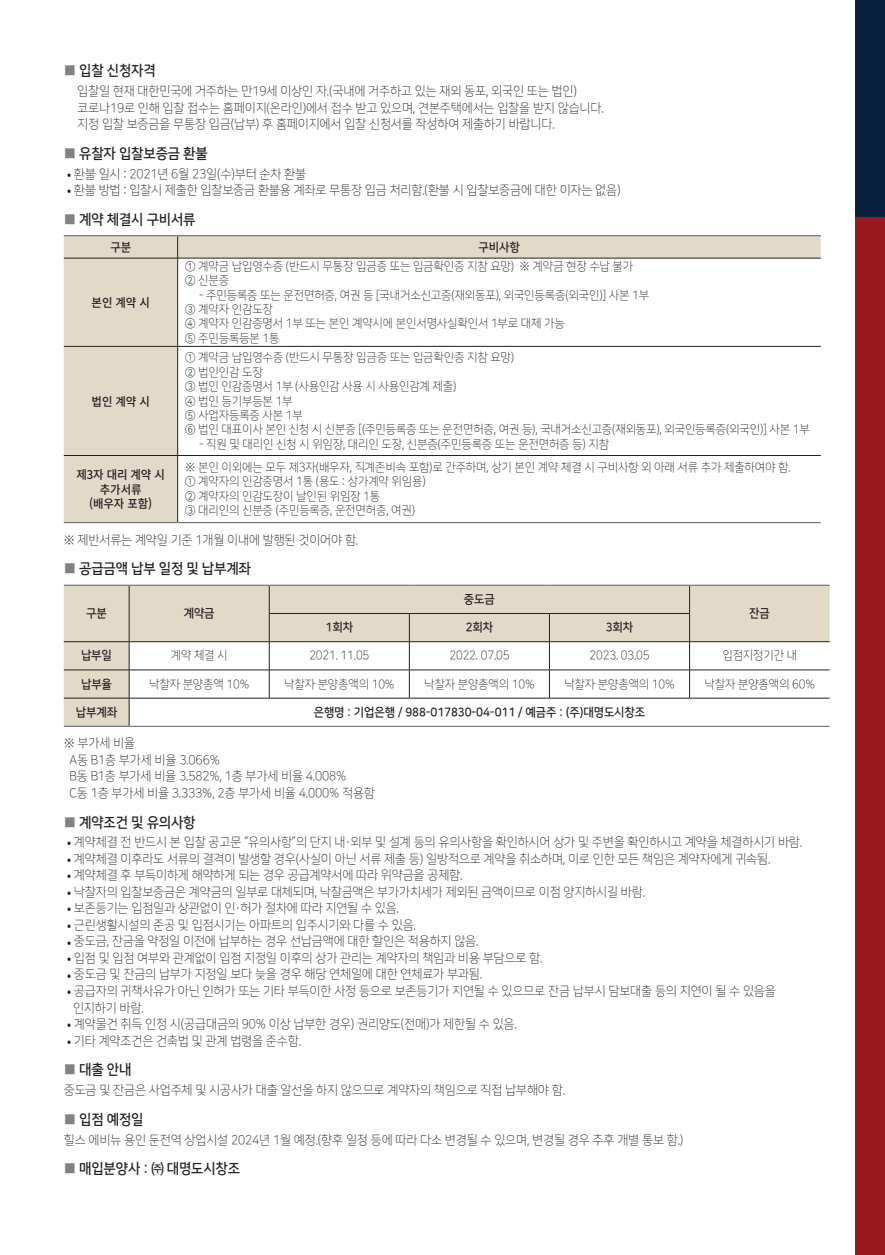
<style>
.page{position:relative;width:885px;height:1255px;background:#fff}
.page>*{position:absolute;margin:0;border:0;box-sizing:border-box;transform-origin:0 0}
.t1{font:14.25px "Nanum Square OTFB";letter-spacing:-.01em;color:#231f20;scale:.95 1}
.t2{font:12.75px/16.5px "Nanum Square OTFL";letter-spacing:-.01em;color:#231f20;scale:.95 1}
.t3{font:12px/14.4px "Nanum Square OTFL";letter-spacing:-.01em;color:#231f20;scale:.95 1}
.t4{font:12px "Nanum Square OTFB";letter-spacing:-.01em;color:#231f20;scale:.95 1}
.t5{font:500 12px/14.4px "Noto Sans CJ Kkr";letter-spacing:-.01em;color:#231f20;text-align:center;scale:.95 1}
.s1{color:#808285}
.s2{font-family:"Noto Sans CJ Kkr"}
</style>
<div class="page">
<svg style="left:64px;top:236px;width:756px;height:286px"></svg>
<hr style="left:64px;top:258px;width:114px;height:1px;background:#231f20">
<hr style="left:178px;top:258px;width:642px;height:1px;background:#231f20">
<hr style="left:64px;top:346px;width:114px;height:1px;background:#231f20">
<hr style="left:178px;top:346px;width:642px;height:1px;background:#231f20">
<hr style="left:64px;top:455px;width:114px;height:1px;background:#231f20">
<hr style="left:178px;top:455px;width:642px;height:1px;background:#231f20">
<svg style="left:177px;top:236px;width:1px;height:22px"></svg>
<hr style="left:177px;top:258px;width:1px;height:88px;background:#231f20">
<hr style="left:177px;top:346px;width:1px;height:109px;background:#231f20">
<hr style="left:177px;top:455px;width:1px;height:67px;background:#231f20">
<hr style="left:64px;top:235px;width:114px;height:1px;background:#6c6d70">
<hr style="left:178px;top:235px;width:642px;height:1px;background:#6c6d70">
<hr style="left:64px;top:522px;width:114px;height:1px;background:#6c6d70">
<hr style="left:178px;top:522px;width:642px;height:1px;background:#6c6d70">
<svg style="left:64px;top:586px;width:765px;height:139px"></svg>
<hr style="left:269px;top:613px;width:140px;height:1px;background:#231f20">
<hr style="left:409px;top:613px;width:140px;height:1px;background:#231f20">
<hr style="left:549px;top:613px;width:140px;height:1px;background:#231f20">
<hr style="left:64px;top:669px;width:65px;height:1px;background:#231f20">
<hr style="left:129px;top:669px;width:140px;height:1px;background:#231f20">
<hr style="left:269px;top:669px;width:140px;height:1px;background:#231f20">
<hr style="left:409px;top:669px;width:140px;height:1px;background:#231f20">
<hr style="left:549px;top:669px;width:140px;height:1px;background:#231f20">
<hr style="left:689px;top:669px;width:140px;height:1px;background:#231f20">
<hr style="left:64px;top:698px;width:65px;height:1px;background:#231f20">
<hr style="left:129px;top:698px;width:140px;height:1px;background:#231f20">
<hr style="left:269px;top:698px;width:140px;height:1px;background:#231f20">
<hr style="left:409px;top:698px;width:140px;height:1px;background:#231f20">
<hr style="left:549px;top:698px;width:140px;height:1px;background:#231f20">
<hr style="left:689px;top:698px;width:140px;height:1px;background:#231f20">
<svg style="left:269px;top:586px;width:1px;height:112px"></svg>
<svg style="left:409px;top:613px;width:1px;height:85px"></svg>
<svg style="left:549px;top:613px;width:1px;height:85px"></svg>
<svg style="left:689px;top:586px;width:1px;height:112px"></svg>
<svg style="left:129px;top:586px;width:1px;height:139px"></svg>
<hr style="left:64px;top:641px;width:65px;height:1px;background:#231f20">
<hr style="left:129px;top:641px;width:140px;height:1px;background:#231f20">
<hr style="left:689px;top:641px;width:140px;height:1px;background:#231f20">
<hr style="left:269px;top:641px;width:140px;height:1px;background:#231f20">
<hr style="left:409px;top:641px;width:140px;height:1px;background:#231f20">
<hr style="left:549px;top:641px;width:140px;height:1px;background:#231f20">
<hr style="left:64px;top:584px;width:65px;height:2px;background:#6c6d70">
<hr style="left:129px;top:584px;width:140px;height:2px;background:#6c6d70">
<hr style="left:269px;top:584px;width:140px;height:2px;background:#6c6d70">
<hr style="left:409px;top:584px;width:140px;height:2px;background:#6c6d70">
<hr style="left:549px;top:584px;width:140px;height:2px;background:#6c6d70">
<hr style="left:689px;top:584px;width:140px;height:2px;background:#6c6d70">
<hr style="left:64px;top:725px;width:65px;height:2px;background:#6c6d70">
<hr style="left:129px;top:725px;width:140px;height:2px;background:#6c6d70">
<hr style="left:269px;top:725px;width:140px;height:2px;background:#6c6d70">
<hr style="left:409px;top:725px;width:140px;height:2px;background:#6c6d70">
<hr style="left:549px;top:725px;width:140px;height:2px;background:#6c6d70">
<hr style="left:689px;top:725px;width:140px;height:2px;background:#6c6d70">
<div style="left:855px;top:195px;width:29px;height:1059px;background:#981a1e"></div>
<div style="left:855px;top:0;width:29px;height:217px;background:#08213f"></div>
<p class="t1" style="left:64px;top:63px;width:98px"><span class="s1">■</span> 입찰 신청자격</p>
<p class="t2" style="left:64px;top:83px;width:541px">• 입찰일 현재 대한민국에 거주하는 만19세 이상인 자.(국내에 거주하고 있는 재외 동포, 외국인 또는 법인)</p>
<p class="t2" style="left:64px;top:99px;width:570px">• 코로나19로 인해 입찰 접수는 홈페이지(온라인)에서 접수 받고 있으며, 견본주택에서는 입찰을 받지 않습니다.</p>
<p class="t2" style="left:64px;top:116px;width:518px">• 지정 입찰 보증금을 무통장 입금(납부) 후 홈페이지에서 입찰 신청서를 작성하여 제출하기 바랍니다.</p>
<p class="t1" style="left:64px;top:146px;width:153px"><span class="s1">■</span> 유찰자 입찰보증금 환불</p>
<p class="t2" style="left:67px;top:165px;width:253px"><span class="s2">•</span> 환불 일시 : 2021년 6월 23일(수)부터 순차 환불</p>
<p class="t2" style="left:67px;top:182px;width:584px"><span class="s2">•</span> 환불 방법 : 입찰시 제출한 입찰보증금 환불용 계좌로 무통장 입금 처리함.(환불 시 입찰보증금에 대한 이자는 없음)</p>
<p class="t1" style="left:64px;top:212px;width:140px"><span class="s1">■</span> 계약 체결시 구비서류</p>
<p class="t4" style="left:110px;top:240px;width:23px">구분</p>
<p class="t4" style="left:478px;top:240px;width:45px">구비사항</p>
<p class="t5" style="left:92px;top:295px;width:63px">본인 계약 시</p>
<p class="t5" style="left:92px;top:394px;width:63px">법인 계약 시</p>
<p class="t3" style="left:185px;top:259px;width:473px">① 계약금 납입영수증 (반드시 무통장 입금증 또는 입금확인증 지참 요망) ※ 계약금 현장 수납 불가<br>② 신분증</p>
<p class="t3" style="left:185px;top:288px;width:489px;text-indent:14px">- 주민등록증 또는 운전면허증, 여권 등 [국내거소신고증(재외동포), 외국인등록증(외국인)] 사본 1부<br>③ 계약자 인감도장<br>④ 계약자 인감증명서 1부 또는 본인 계약시에 본인서명사실확인서 1부로 대체 가능<br>⑤ 주민등록등본 1통</p>
<p class="t3" style="left:185px;top:350px;width:658px">① 계약금 납입영수증 (반드시 무통장 입금증 또는 입금확인증 지참 요망)<br>② 법인인감 도장<br>③ 법인 인감증명서 1부 (사용인감 사용 시 사용인감계 제출)<br>④ 법인 등기부등본 1부<br>⑤ 사업자등록증 사본 1부<br>⑥ 법인 대표이사 본인 신청 시 신분증 [(주민등록증 또는 운전면허증, 여권 등), 국내거소신고증(재외동포), 외국인등록증(외국인)] 사본 1부</p>
<p class="t3" style="left:199px;top:437px;width:433px">- 직원 및 대리인 신청 시 위임장, 대리인 도장, 신분증(주민등록증 또는 운전면허증 등) 지참</p>
<p class="t5" style="left:76px;top:468px;width:94px">제3자 대리 계약 시 추가서류<br>(배우자 포함)</p>
<p class="t3" style="left:185px;top:460px;width:638px">※ 본인 이외에는 모두 제3자(배우자, 직계존비속 포함)로 간주하며, 상기 본인 계약 체결 시 구비사항 외 아래 서류 추가 제출하여야 함.<br>① 계약자의 인감증명서 1통 (용도 : 상가계약 위임용)<br>② 계약자의 인감도장이 날인된 위임장 1통<br>③ 대리인의 신분증 (주민등록증, 운전면허증, 여권)</p>
<p class="t2" style="left:64px;top:531px;width:311px">※ 제반서류는 계약일 기준 1개월 이내에 발행된 것이어야 함.</p>
<p class="t1" style="left:64px;top:561px;width:198px"><span class="s1">■</span> 공급금액 납부 일정 및 납부계좌</p>
<p class="t4" style="left:86px;top:607px;width:23px">구분</p>
<p class="t4" style="left:184px;top:607px;width:34px">계약금</p>
<p class="t4" style="left:464px;top:592px;width:34px">중도금</p>
<p class="t4" style="left:749px;top:607px;width:23px">잔금</p>
<p class="t4" style="left:325px;top:621px;width:30px">1회차</p>
<p class="t4" style="left:465px;top:621px;width:30px">2회차</p>
<p class="t4" style="left:605px;top:621px;width:30px">3회차</p>
<p class="t4" style="left:81px;top:649px;width:34px">납부일</p>
<p class="t3" style="left:171px;top:648px;width:61px">계약 체결 시</p>
<p class="t3" style="left:309px;top:648px;width:65px">2021. 11.05</p>
<p class="t3" style="left:449px;top:648px;width:65px">2022. 07.05</p>
<p class="t3" style="left:589px;top:648px;width:65px">2023. 03.05</p>
<p class="t3" style="left:722px;top:648px;width:80px">입점지정기간 내</p>
<p class="t4" style="left:81px;top:677px;width:34px">납부율</p>
<p class="t3" style="left:149px;top:676px;width:107px">낙찰자 분양총액 10%</p>
<p class="t3" style="left:284px;top:676px;width:118px">낙찰자 분양총액의 10%</p>
<p class="t3" style="left:424px;top:676px;width:118px">낙찰자 분양총액의 10%</p>
<p class="t3" style="left:564px;top:676px;width:118px">낙찰자 분양총액의 10%</p>
<p class="t3" style="left:704px;top:676px;width:118px">낙찰자 분양총액의 60%</p>
<p class="t4" style="left:76px;top:705px;width:45px">납부계좌</p>
<p class="t4" style="left:314px;top:705px;width:350px">은행명 : 기업은행 / 988-017830-04-011 / 예금주 : (주)대명도시창조</p>
<p class="t2" style="left:70px;top:735px;width:323px;text-indent:-6px">※ 부가세 비율<br>A동 B1층 부가세 비율 3.066%<br>B동 B1층 부가세 비율 3.582%, 1층 부가세 비율 4.008%<br>C동 1층 부가세 비율 3.333%, 2층 부가세 비율 4.000% 적용함</p>
<p class="t1" style="left:64px;top:814px;width:140px"><span class="s1">■</span> 계약조건 및 유의사항</p>
<p class="t2" style="left:67px;top:834px;width:775px"><span class="s2">•</span> 계약체결 전 반드시 본 입찰 공고문 “유의사항”의 단지 내·외부 및 설계 등의 유의사항을 확인하시어 상가 및 주변을 확인하시고 계약을 체결하시기 바람.</p>
<p class="t2" style="left:67px;top:850px;width:741px"><span class="s2">•</span> 계약체결 이후라도 서류의 결격이 발생할 경우(사실이 아닌 서류 제출 등) 일방적으로 계약을 취소하며, 이로 인한 모든 책임은 계약자에게 귀속됨.</p>
<p class="t2" style="left:67px;top:867px;width:417px"><span class="s2">•</span> 계약체결 후 부득이하게 해약하게 되는 경우 공급계약서에 따라 위약금을 공제함.</p>
<p class="t2" style="left:67px;top:883px;width:610px"><span class="s2">•</span> 낙찰자의 입찰보증금은 계약금의 일부로 대체되며, 낙찰금액은 부가가치세가 제외된 금액이므로 이점 양지하시길 바람.</p>
<p class="t2" style="left:67px;top:900px;width:351px"><span class="s2">•</span> 보존등기는 입점일과 상관없이 인·허가 절차에 따라 지연될 수 있음.</p>
<p class="t2" style="left:67px;top:916px;width:369px"><span class="s2">•</span> 근린생활시설의 준공 및 입점시기는 아파트의 입주시기와 다를 수 있음.</p>
<p class="t2" style="left:67px;top:933px;width:434px"><span class="s2">•</span> 중도금, 잔금을 약정일 이전에 납부하는 경우 선납금액에 대한 할인은 적용하지 않음.</p>
<p class="t2" style="left:67px;top:949px;width:502px"><span class="s2">•</span> 입점 및 입점 여부와 관계없이 입점 지정일 이후의 상가 관리는 계약자의 책임과 비용 부담으로 함.</p>
<p class="t2" style="left:67px;top:966px;width:438px"><span class="s2">•</span> 중도금 및 잔금의 납부가 지정일 보다 늦을 경우 해당 연체일에 대한 연체료가 부과됨.</p>
<p class="t2" style="left:73px;top:982px;width:741px;text-indent:-6px"><span class="s2">•</span> 공급자의 귀책사유가 아닌 인허가 또는 기타 부득이한 사정 등으로 보존등기가 지연될 수 있으므로 잔금 납부시 담보대출 등의 지연이 될 수 있음을 인지하기 바람.</p>
<p class="t2" style="left:67px;top:1015px;width:475px"><span class="s2">•</span> 계약물건 취득 인정 시(공급대금의 90% 이상 납부한 경우) 권리양도(전매)가 제한될 수 있음.</p>
<p class="t2" style="left:67px;top:1032px;width:248px"><span class="s2">•</span> 기타 계약조건은 건축법 및 관계 법령을 준수함.</p>
<p class="t1" style="left:64px;top:1062px;width:73px"><span class="s1">■</span> 대출 안내</p>
<p class="t2" style="left:64px;top:1081px;width:529px">중도금 및 잔금은 사업주체 및 시공사가 대출 알선을 하지 않으므로 계약자의 책임으로 직접 납부해야 함.</p>
<p class="t1" style="left:64px;top:1111px;width:85px"><span class="s1">■</span> 입점 예정일</p>
<p class="t2" style="left:64px;top:1131px;width:653px">힐스 에비뉴 용인 둔전역 상업시설 2024년 1월 예정.(향후 일정 등에 따라 다소 변경될 수 있으며, 변경될 경우 추후 개별 통보 함.)</p>
<p class="t1" style="left:64px;top:1161px;width:187px"><span class="s1">■</span> 매입분양사 : ㈜ 대명도시창조</p>
</div>
